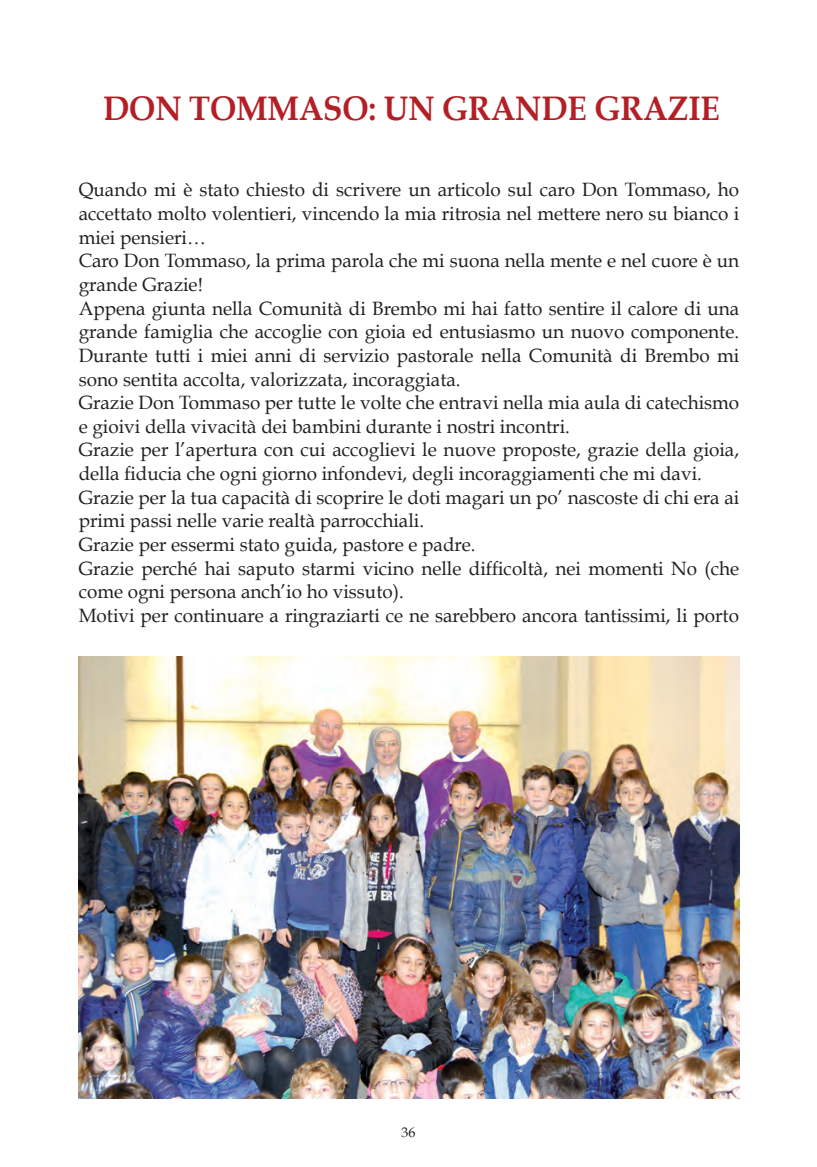
<style>
.page{position:relative;width:817px;height:1167px;background:#fff}
.page>*{position:absolute;margin:0;border:0;box-sizing:border-box;transform-origin:0 0}
.t1{font:700 33.95px "Book Antiqua";letter-spacing:-.005em;color:#b41e25;scale:.93 1}
.t2{font:19.25px/23.6px "Book Antiqua";color:#231f20}
.t3{font:14px "Book Antiqua";color:#231f20}
</style>
<div class="page">
<img style="left:79px;top:656px;width:659px;height:442px">
<h1 class="t1" style="left:103px;top:89px;width:664px">DON TOMMASO: UN GRANDE GRAZIE</h1>
<p class="t2" style="left:79px;top:178px;width:661px">Quando mi è stato chiesto di scrivere un articolo sul caro Don Tommaso, ho accettato molto volentieri, vincendo la mia ritrosia nel mettere nero su bianco i miei pensieri…<br>Caro Don Tommaso, la prima parola che mi suona nella mente e nel cuore è un grande Grazie!<br>Appena giunta nella Comunità di Brembo mi hai fatto sentire il calore di una grande famiglia che accoglie con gioia ed entusiasmo un nuovo componente.<br>Durante tutti i miei anni di servizio pastorale nella Comunità di Brembo mi sono sentita accolta, valorizzata, incoraggiata.<br>Grazie Don Tommaso per tutte le volte che entravi nella mia aula di catechismo e gioivi della vivacità dei bambini durante i nostri incontri.<br>Grazie per l’apertura con cui accoglievi le nuove proposte, grazie della gioia, della fiducia che ogni giorno infondevi, degli incoraggiamenti che mi davi.<br>Grazie per la tua capacità di scoprire le doti magari un po’ nascoste di chi era ai primi passi nelle varie realtà parrocchiali.<br>Grazie per essermi stato guida, pastore e padre.<br>Grazie perché hai saputo starmi vicino nelle difficoltà, nei momenti No (che come ogni persona anch’io ho vissuto).<br>Motivi per continuare a ringraziarti ce ne sarebbero ancora tantissimi, li porto</p>
<p class="t3" style="left:401px;top:1123px;width:15px">36</p>
</div>
